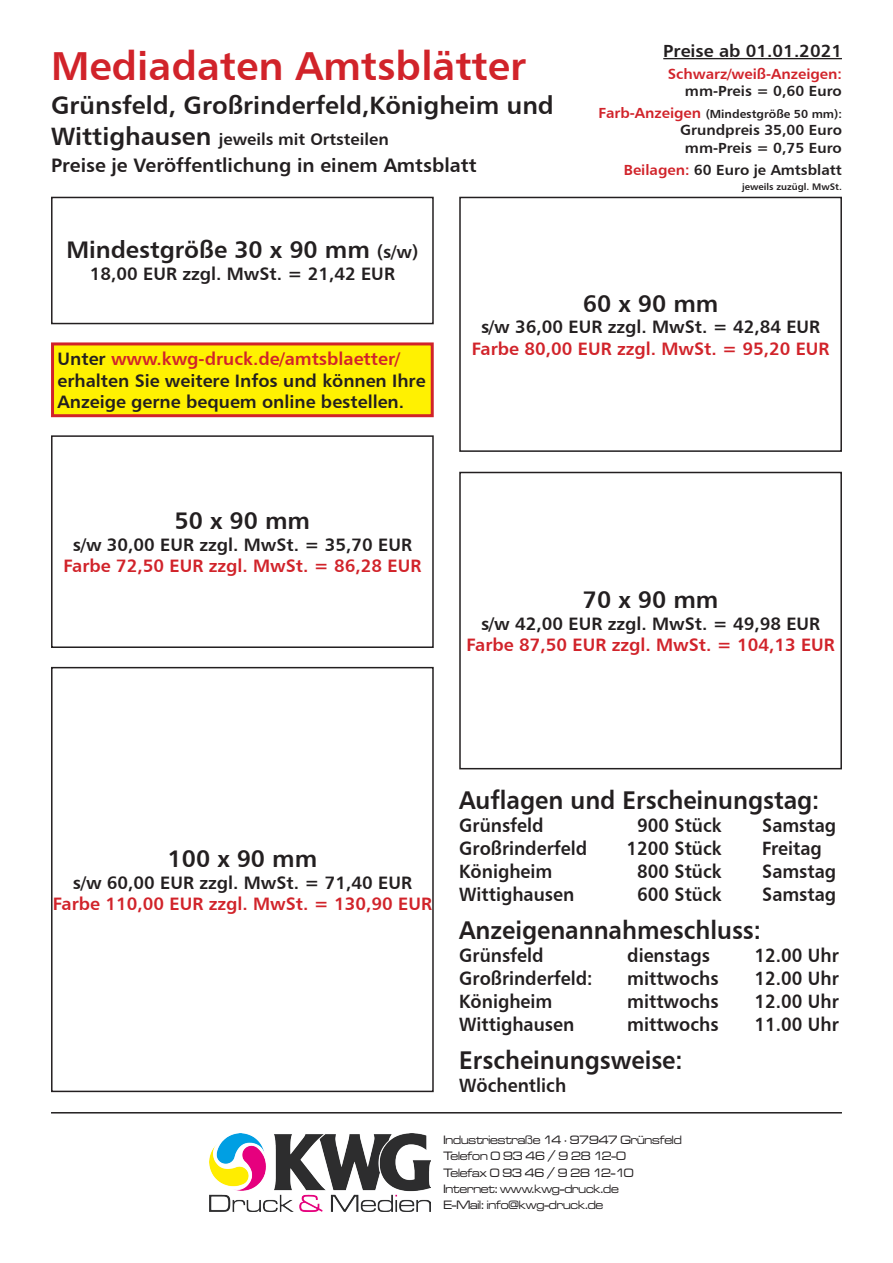
<style>
.page{position:relative;width:893px;height:1263px;background:#fff}
.page>*{position:absolute;margin:0;border:0;box-sizing:border-box;transform-origin:0 0}
.t1{font:40.5px "Humanist 777 BT Bold B";color:#d1232a}
.t2{font:25.65px "Humanist 777 BT Bold B";color:#231f20;scale:.93 1}
.t3{font:25.05px "Humanist 777 BT Bold B";color:#231f20}
.t4{font:24px "Humanist 777 BT Bold B";color:#231f20}
.t5{font:19.5px "Humanist 777 BT Bold B";color:#231f20}
.t6{font:19.2px "Humanist 777 BT Bold B";color:#231f20;scale:.93 1}
.t7{font:18px/21.6px "Humanist 777 BT Bold B";color:#231f20}
.t8{font:18px "Humanist 777 BT Bold B";color:#d1232a}
.t9{font:17.55px "Humanist 777 BT Bold B";color:#231f20}
.t10{font:16.8px "Humanist 777 BT Bold B";color:#231f20}
.t11{font:14.7px "Humanist 777 BT Bold B";color:#231f20}
.t12{font:14.7px "Humanist 777 BT Bold B";color:#d1232a}
.t13{font:12.6px "Microgramma D Medi Exte";letter-spacing:-.01em;color:#231f20;scale:.94 1}
.t14{font:11.7px "Humanist 777 BT Bold B";color:#231f20}
.t15{font:9.45px "Humanist 777 BT Bold B";color:#231f20}
.s1{font-size:25.05px}
.s2{font-size:18px}
.s3{font-size:14.7px;color:#d1232a}
.s4{color:#d1232a}
.s5{color:#231f20}
</style>
<div class="page">
<hr style="left:663px;top:58px;width:179px;height:1px;background:#231f20">
<div style="left:51px;top:667px;width:383px;height:425px;border:2px solid #231f20"></div>
<div style="left:51px;top:197px;width:383px;height:127px;border:2px solid #231f20"></div>
<div style="left:51px;top:435px;width:383px;height:213px;border:2px solid #231f20"></div>
<div style="left:459px;top:197px;width:383px;height:255px;border:2px solid #231f20"></div>
<div style="left:459px;top:472px;width:383px;height:297px;border:2px solid #231f20"></div>
<img style="left:209px;top:1133px;width:221px;height:79px">
<hr style="left:51px;top:1112px;width:791px;height:1px;background:#231f20">
<div style="left:51px;top:342px;width:383px;height:75px;background:#fff101;border:3px solid #d1232a"></div>
<p class="t1" style="left:51px;top:40px;width:477px">Mediadaten Amtsblätter</p>
<p class="t3" style="left:51px;top:90px;width:504px">Grünsfeld, Großrinderfeld,Königheim und</p>
<p class="t10" style="left:51px;top:128px;width:339px"><span class="s1">Wittighausen</span> jeweils mit Ortsteilen</p>
<p class="t5" style="left:51px;top:153px;width:427px">Preise je Veröffentlichung in einem Amtsblatt</p>
<p class="t4" style="left:66px;top:235px;width:354px">Mindestgröße 30 x 90 mm <span class="s2">(s/w)</span></p>
<p class="t7" style="left:90px;top:262px;width:307px">18,00 EUR zzgl. MwSt. = 21,42 EUR</p>
<p class="t9" style="left:663px;top:40px;width:180px">Preise ab 01.01.2021</p>
<p class="t12" style="left:668px;top:64px;width:176px">Schwarz/weiß-Anzeigen:</p>
<p class="t11" style="left:685px;top:82px;width:158px">mm-Preis = 0,60 Euro</p>
<p class="t14" style="left:599px;top:106px;width:245px"><span class="s3">Farb-Anzeigen</span> (Mindestgröße 50 mm):</p>
<p class="t11" style="left:680px;top:121px;width:163px">Grundpreis 35,00 Euro</p>
<p class="t11" style="left:685px;top:139px;width:158px">mm-Preis = 0,75 Euro</p>
<p class="t11" style="left:624px;top:160px;width:220px"><span class="s4">Beilagen:</span> 60 Euro je Amtsblatt</p>
<p class="t15" style="left:742px;top:181px;width:101px">jeweils zuzügl. MwSt.</p>
<p class="t8" style="left:58px;top:347px;width:344px"><span class="s5">Unter</span> www.kwg-druck.de/amtsblaetter/</p>
<p class="t7" style="left:58px;top:369px;width:370px">erhalten Sie weitere Infos und können Ihre<br>Anzeige gerne bequem online bestellen.</p>
<p class="t4" style="left:175px;top:506px;width:137px">50 x 90 mm</p>
<p class="t7" style="left:73px;top:533px;width:341px">s/w 30,00 EUR zzgl. MwSt. = 35,70 EUR</p>
<p class="t8" style="left:63px;top:555px;width:359px">Farbe 72,50 EUR zzgl. MwSt. = 86,28 EUR</p>
<p class="t4" style="left:583px;top:288px;width:137px">60 x 90 mm</p>
<p class="t7" style="left:481px;top:316px;width:341px">s/w 36,00 EUR zzgl. MwSt. = 42,84 EUR</p>
<p class="t8" style="left:472px;top:337px;width:359px">Farbe 80,00 EUR zzgl. MwSt. = 95,20 EUR</p>
<p class="t4" style="left:583px;top:585px;width:137px">70 x 90 mm</p>
<p class="t7" style="left:481px;top:612px;width:341px">s/w 42,00 EUR zzgl. MwSt. = 49,98 EUR</p>
<p class="t8" style="left:466px;top:634px;width:370px">Farbe 87,50 EUR zzgl. MwSt. = 104,13 EUR</p>
<p class="t4" style="left:168px;top:843px;width:151px">100 x 90 mm</p>
<p class="t7" style="left:73px;top:871px;width:341px">s/w 60,00 EUR zzgl. MwSt. = 71,40 EUR</p>
<p class="t8" style="left:53px;top:892px;width:381px">Farbe 110,00 EUR zzgl. MwSt. = 130,90 EUR</p>
<p class="t2" style="left:459px;top:784px;width:389px">Auflagen und Erscheinungstag:</p>
<p class="t6" style="left:459px;top:813px;width:92px">Grünsfeld</p>
<p class="t6" style="left:637px;top:813px;width:92px">900 Stück</p>
<p class="t6" style="left:762px;top:813px;width:81px">Samstag</p>
<p class="t6" style="left:459px;top:836px;width:139px">Großrinderfeld</p>
<p class="t6" style="left:627px;top:836px;width:104px">1200 Stück</p>
<p class="t6" style="left:762px;top:836px;width:66px">Freitag</p>
<p class="t6" style="left:459px;top:859px;width:102px">Königheim</p>
<p class="t6" style="left:637px;top:859px;width:92px">800 Stück</p>
<p class="t6" style="left:762px;top:859px;width:81px">Samstag</p>
<p class="t6" style="left:459px;top:882px;width:125px">Wittighausen</p>
<p class="t6" style="left:637px;top:882px;width:92px">600 Stück</p>
<p class="t6" style="left:762px;top:882px;width:81px">Samstag</p>
<p class="t2" style="left:459px;top:914px;width:326px">Anzeigenannahmeschluss:</p>
<p class="t6" style="left:459px;top:943px;width:92px">Grünsfeld</p>
<p class="t6" style="left:627px;top:943px;width:90px">dienstags</p>
<p class="t6" style="left:754px;top:943px;width:92px">12.00 Uhr</p>
<p class="t6" style="left:459px;top:966px;width:145px">Großrinderfeld:</p>
<p class="t6" style="left:627px;top:966px;width:100px">mittwochs</p>
<p class="t6" style="left:754px;top:966px;width:92px">12.00 Uhr</p>
<p class="t6" style="left:459px;top:989px;width:102px">Königheim</p>
<p class="t6" style="left:627px;top:989px;width:100px">mittwochs</p>
<p class="t6" style="left:754px;top:989px;width:92px">12.00 Uhr</p>
<p class="t6" style="left:459px;top:1012px;width:125px">Wittighausen</p>
<p class="t6" style="left:627px;top:1012px;width:100px">mittwochs</p>
<p class="t6" style="left:754px;top:1012px;width:92px">11.00 Uhr</p>
<p class="t2" style="left:459px;top:1044px;width:242px">Erscheinungsweise:</p>
<p class="t6" style="left:459px;top:1073px;width:116px">Wöchentlich</p>
<p class="t13" style="left:443px;top:1132px;width:255px">Industriestraße 14 · 97947 Grünsfeld</p>
<p class="t13" style="left:443px;top:1148px;width:196px">Telefon 0 93 46 / 9 28 12-0</p>
<p class="t13" style="left:443px;top:1164px;width:204px">Telefax 0 93 46 / 9 28 12-10</p>
<p class="t13" style="left:443px;top:1180px;width:188px">Internet: www.kwg-druck.de</p>
<p class="t13" style="left:443px;top:1197px;width:172px">E-Mail: info@kwg-druck.de</p>
</div>
